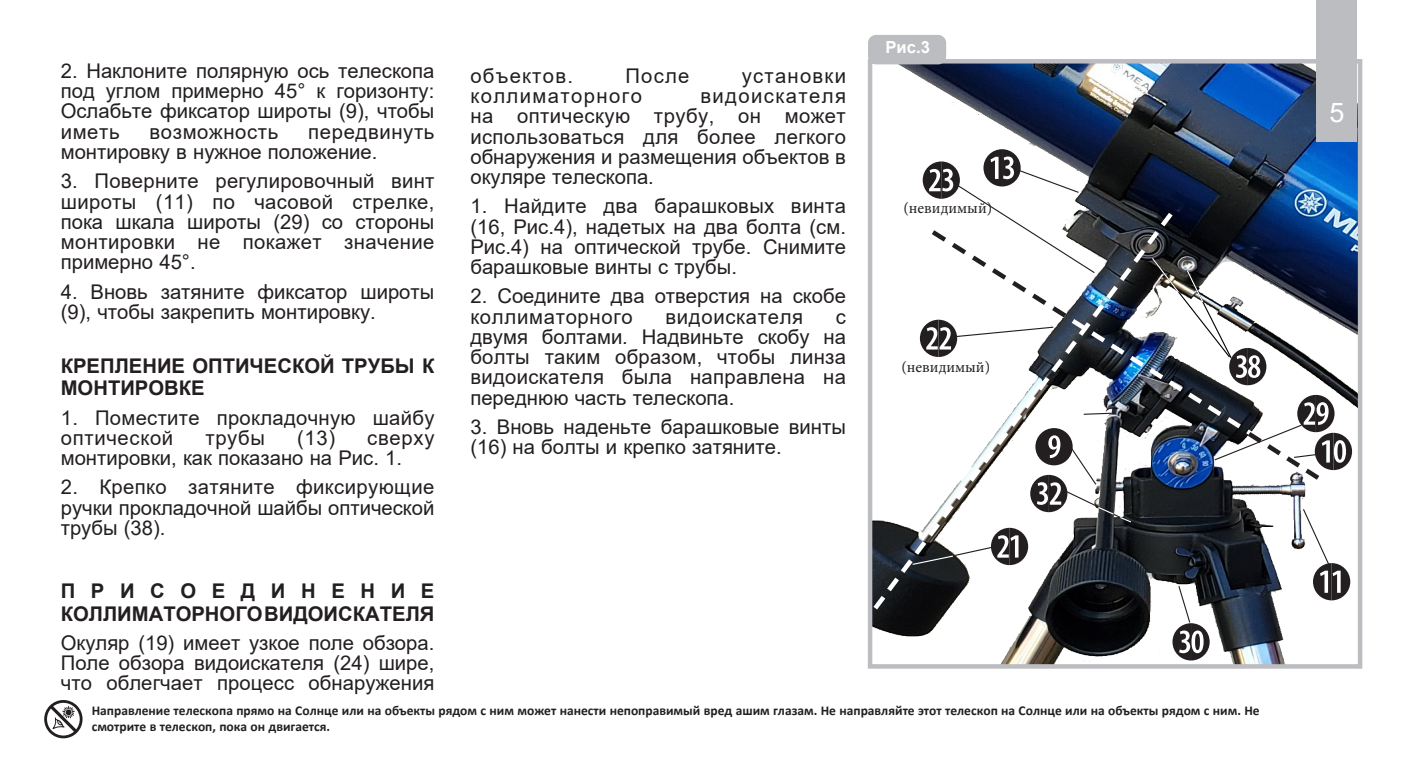
<style>
.page{position:relative;width:1418px;height:770px;background:#fff}
.page>*{position:absolute;margin:0;border:0;box-sizing:border-box;transform-origin:0 0}
.t1{font:27px "Arial";color:#fff}
.t2{font:20.25px/20.2px "Arial";color:#231f20;text-align:justify}
.t3{font:700 20.25px/22.5px "Arial";color:#231f20}
.t4{font:20.25px "Arial";letter-spacing:.06em;color:#231f20}
.t5{font:20.25px "Arial";letter-spacing:.07em;color:#231f20}
.t6{font:20.25px "Arial";letter-spacing:.035em;color:#231f20}
.t7{font:20.25px "Arial";letter-spacing:.03em;color:#231f20}
.t8{font:700 16.65px "Arial";color:#fff}
.t9{font:15.75px "Minion Pro";color:#231f20}
.t10{font:700 13.5px/16.2px "Calibri";color:#231f20}
</style>
<div class="page">
<img style="left:873px;top:64px;width:484px;height:599px">
<div style="left:868px;top:59px;width:494px;height:609px;border:4px solid #bcbdc0"></div>
<div style="left:868px;top:35px;width:78px;height:29px;background:#bcbdc0;border-radius:8px"></div>
<div style="left:1316px;top:0;width:41px;height:142px;background:#bcbdc0"></div>
<svg style="left:869px;top:208px;width:308px;height:406px"></svg>
<img style="left:989px;top:265px;width:315px;height:204px">
<svg style="left:1082px;top:412px;width:35px;height:3px"></svg>
<svg style="left:1172px;top:584px;width:37px;height:76px"></svg>
<svg style="left:1301px;top:507px;width:49px;height:93px"></svg>
<svg style="left:920px;top:149px;width:176px;height:208px"></svg>
<svg style="left:1213px;top:395px;width:139px;height:89px"></svg>
<img style="left:1150px;top:257px;width:116px;height:128px">
<svg style="left:911px;top:428px;width:221px;height:138px"></svg>
<svg style="left:44px;top:700px;width:39px;height:39px"></svg>
<p class="t2" style="left:61px;top:61px;width:375px">2. Наклоните полярную ось телескопа под углом примерно 45° к горизонту:<br>Ослабьте фиксатор широты (9), чтобы иметь</p>
<p class="t2" style="left:61px;top:121px;width:375px;text-indent:247px">передвинуть монтировку в нужное положение.</p>
<p class="t2" style="left:61px;top:171px;width:375px">3. Поверните регулировочный винт широты (11) по часовой стрелке, пока шкала широты (29) со стороны монтировки не покажет значение примерно 45°.</p>
<p class="t2" style="left:61px;top:281px;width:375px">4. Вновь затяните фиксатор широты (9), чтобы закрепить монтировку.</p>
<p class="t3" style="left:61px;top:355px;width:375px">КРЕПЛЕНИЕ ОПТИЧЕСКОЙ ТРУБЫ К<br>МОНТИРОВКЕ</p>
<p class="t2" style="left:61px;top:407px;width:375px">1. Поместите прокладочную шайбу оптической</p>
<p class="t7" style="left:149px;top:118px;width:130px">возможность</p>
<p class="t2" style="left:205px;top:427px;width:61px">трубы</p>
<p class="t2" style="left:297px;top:427px;width:40px">(13)</p>
<p class="t2" style="left:61px;top:427px;width:375px;text-indent:306px">сверху монтировки, как показано на Рис. 1.</p>
<p class="t2" style="left:61px;top:477px;width:375px">2. Крепко затяните фиксирующие ручки прокладочной шайбы оптической трубы (38).</p>
<p class="t3" style="left:61px;top:580px;width:375px">ПРИСОЕДИНЕНИЕ<br>КОЛЛИМАТОРНОГО ВИДОИСКАТЕЛЯ</p>
<p class="t2" style="left:61px;top:632px;width:375px">Окуляр (19) имеет узкое поле обзора.<br>Поле обзора видоискателя (24) шире, что облегчает процесс обнаружения</p>
<p class="t4" style="left:470px;top:62px;width:104px">объектов.</p>
<p class="t2" style="left:625px;top:65px;width:66px">После</p>
<p class="t4" style="left:742px;top:62px;width:106px">установки</p>
<p class="t5" style="left:470px;top:82px;width:173px">коллиматорного</p>
<p class="t2" style="left:470px;top:86px;width:377px;text-indent:230px">видоискателя на оптическую трубу, он может использоваться для более легкого обнаружения и размещения объектов в окуляре телескопа.</p>
<p class="t2" style="left:470px;top:196px;width:377px">1. Найдите два барашковых винта (16, Рис.4), надетых на два болта (см.<br>Рис.4) на оптической трубе. Снимите барашковые винты с трубы.</p>
<p class="t2" style="left:470px;top:286px;width:377px">2. Соедините два отверстия на скобе коллиматорного</p>
<p class="t2" style="left:470px;top:306px;width:377px;text-indent:365px">с двумя болтами. Надвиньте скобу на болты таким образом, чтобы линза видоискателя была направлена на переднюю часть телескопа.</p>
<p class="t2" style="left:470px;top:416px;width:377px">3. Вновь наденьте барашковые винты (16) на болты и крепко затяните.</p>
<p class="t6" style="left:665px;top:302px;width:139px">видоискателя</p>
<p class="t8" style="left:885px;top:35px;width:46px">Рис.3</p>
<p class="t9" style="left:903px;top:197px;width:90px">(невидимый)</p>
<p class="t9" style="left:901px;top:356px;width:90px">(невидимый)</p>
<p class="t10" style="left:92px;top:702px;width:1169px">Направление телескопа прямо на Солнце или на объекты рядом с ним может нанести непоправимый вред ашим глазам. Не направляйте этот телескоп на Солнце или на объекты рядом с ним. Не смотрите в телескоп, пока он двигается.</p>
<p class="t1" style="left:1329px;top:94px;width:17px">5</p>
</div>
